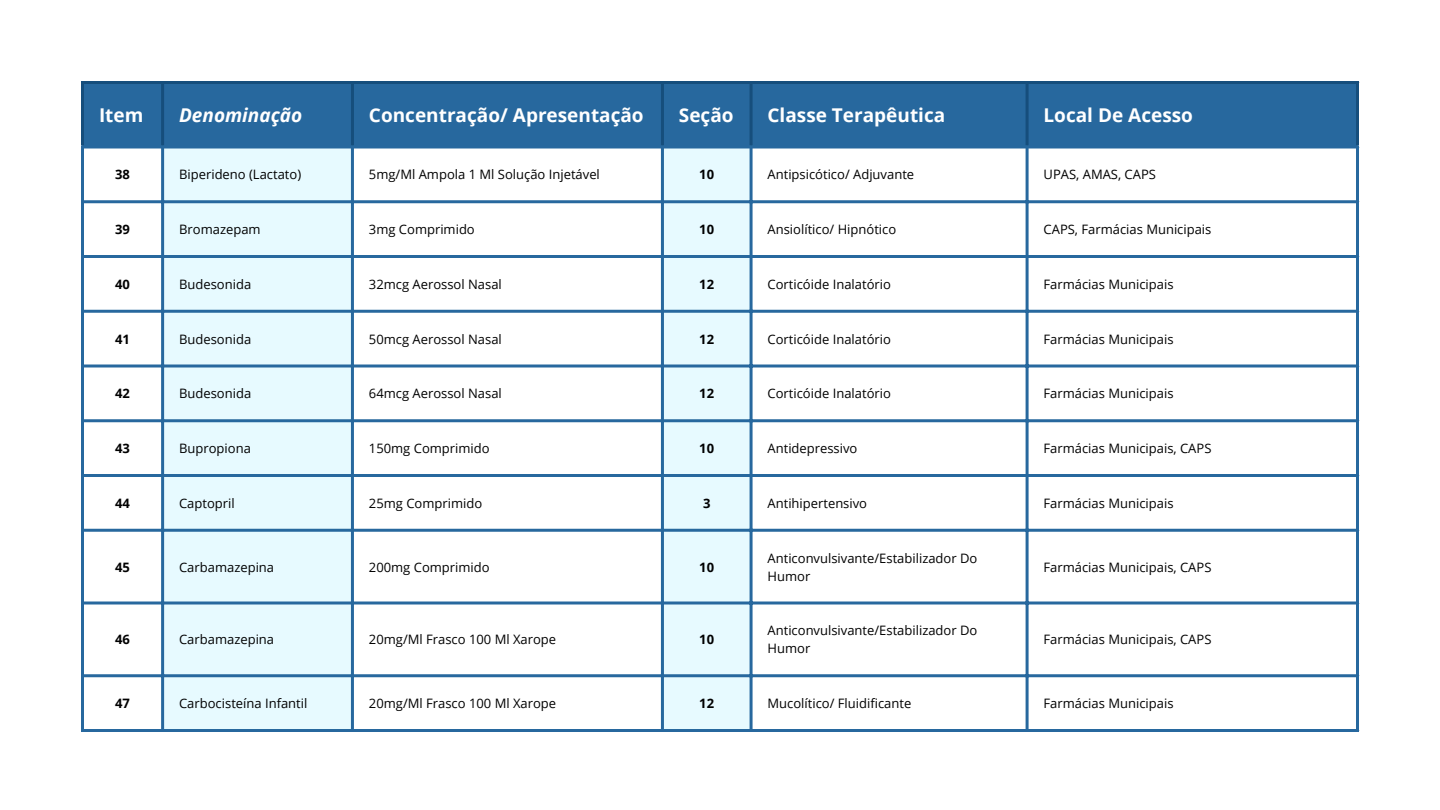
<style>
.page{position:relative;width:1440px;height:810px;background:#fff}
.page>*{position:absolute;margin:0;border:0;box-sizing:border-box;transform-origin:0 0}
.t1{font:700 19px "Open Sans";color:#fff}
.t2{font:italic 700 19px "Open Sans";color:#fff}
.t3{font:13px/18px "Open Sans";color:#000}
.t4{font:700 13px "Open Sans";color:#000}
</style>
<div class="page">
<div style="left:84px;top:84px;width:1272px;height:62px;background:#27689e"></div>
<svg style="left:84px;top:148px;width:77px;height:530px"></svg>
<svg style="left:164px;top:148px;width:586px;height:581px"></svg>
<hr style="left:81px;top:84px;width:3px;height:62px;background:#164e7c">
<hr style="left:161px;top:84px;width:3px;height:62px;background:#164e7c">
<hr style="left:351px;top:84px;width:3px;height:62px;background:#164e7c">
<hr style="left:661px;top:84px;width:3px;height:62px;background:#164e7c">
<hr style="left:750px;top:84px;width:3px;height:62px;background:#164e7c">
<hr style="left:1026px;top:84px;width:3px;height:62px;background:#164e7c">
<hr style="left:1356px;top:84px;width:3px;height:62px;background:#164e7c">
<hr style="left:81px;top:81px;width:1278px;height:3px;background:#164e7c">
<hr style="left:81px;top:148px;width:3px;height:581px;background:#27689e">
<hr style="left:161px;top:148px;width:3px;height:581px;background:#27689e">
<hr style="left:351px;top:148px;width:3px;height:581px;background:#27689e">
<hr style="left:661px;top:148px;width:3px;height:581px;background:#27689e">
<hr style="left:750px;top:148px;width:3px;height:581px;background:#27689e">
<hr style="left:1026px;top:148px;width:3px;height:581px;background:#27689e">
<hr style="left:1356px;top:148px;width:3px;height:581px;background:#27689e">
<hr style="left:81px;top:146px;width:1278px;height:2px;background:#27689e">
<hr style="left:81px;top:200px;width:1278px;height:3px;background:#27689e">
<hr style="left:81px;top:255px;width:1278px;height:3px;background:#27689e">
<hr style="left:81px;top:310px;width:1278px;height:3px;background:#27689e">
<svg style="left:84px;top:364px;width:1272px;height:4px;background:#5a8cb5"></svg>
<hr style="left:81px;top:419px;width:1278px;height:3px;background:#27689e">
<hr style="left:81px;top:474px;width:1278px;height:3px;background:#27689e">
<hr style="left:81px;top:529px;width:1278px;height:3px;background:#27689e">
<hr style="left:81px;top:602px;width:1278px;height:2px;background:#27689e">
<hr style="left:81px;top:674px;width:1278px;height:3px;background:#27689e">
<hr style="left:81px;top:729px;width:1278px;height:3px;background:#27689e">
<p class="t1" style="left:99px;top:101px;width:46px">Item</p>
<p class="t2" style="left:179px;top:101px;width:125px">Denominação</p>
<p class="t1" style="left:369px;top:101px;width:276px">Concentração/ Apresentação</p>
<p class="t1" style="left:679px;top:101px;width:56px">Seção</p>
<p class="t1" style="left:768px;top:101px;width:179px">Classe Terapêutica</p>
<p class="t1" style="left:1044px;top:101px;width:151px">Local De Acesso</p>
<p class="t4" style="left:115px;top:165px;width:16px">38</p>
<p class="t3" style="left:179px;top:165px;width:124px">Biperideno (Lactato)</p>
<p class="t3" style="left:369px;top:165px;width:232px">5mg/Ml Ampola 1 Ml Solução Injetável</p>
<p class="t4" style="left:699px;top:165px;width:16px">10</p>
<p class="t3" style="left:768px;top:165px;width:148px">Antipsicótico/ Adjuvante</p>
<p class="t3" style="left:1044px;top:165px;width:114px">UPAS, AMAS, CAPS</p>
<p class="t4" style="left:115px;top:220px;width:16px">39</p>
<p class="t3" style="left:179px;top:220px;width:83px">Bromazepam</p>
<p class="t3" style="left:369px;top:220px;width:107px">3mg Comprimido</p>
<p class="t4" style="left:699px;top:220px;width:16px">10</p>
<p class="t3" style="left:768px;top:220px;width:130px">Ansiolítico/ Hipnótico</p>
<p class="t3" style="left:1044px;top:220px;width:169px">CAPS, Farmácias Municipais</p>
<p class="t4" style="left:115px;top:275px;width:16px">40</p>
<p class="t3" style="left:179px;top:275px;width:74px">Budesonida</p>
<p class="t3" style="left:369px;top:275px;width:134px">32mcg Aerossol Nasal</p>
<p class="t4" style="left:699px;top:275px;width:16px">12</p>
<p class="t3" style="left:768px;top:275px;width:125px">Corticóide Inalatório</p>
<p class="t3" style="left:1044px;top:275px;width:131px">Farmácias Municipais</p>
<p class="t4" style="left:115px;top:330px;width:16px">41</p>
<p class="t3" style="left:179px;top:329px;width:74px">Budesonida</p>
<p class="t3" style="left:369px;top:329px;width:134px">50mcg Aerossol Nasal</p>
<p class="t4" style="left:699px;top:330px;width:16px">12</p>
<p class="t3" style="left:768px;top:329px;width:125px">Corticóide Inalatório</p>
<p class="t3" style="left:1044px;top:329px;width:131px">Farmácias Municipais</p>
<p class="t4" style="left:115px;top:384px;width:16px">42</p>
<p class="t3" style="left:179px;top:384px;width:74px">Budesonida</p>
<p class="t3" style="left:369px;top:384px;width:134px">64mcg Aerossol Nasal</p>
<p class="t4" style="left:699px;top:384px;width:16px">12</p>
<p class="t3" style="left:768px;top:384px;width:125px">Corticóide Inalatório</p>
<p class="t3" style="left:1044px;top:384px;width:131px">Farmácias Municipais</p>
<p class="t4" style="left:115px;top:439px;width:16px">43</p>
<p class="t3" style="left:179px;top:439px;width:73px">Bupropiona</p>
<p class="t3" style="left:369px;top:439px;width:122px">150mg Comprimido</p>
<p class="t4" style="left:699px;top:439px;width:16px">10</p>
<p class="t3" style="left:768px;top:439px;width:91px">Antidepressivo</p>
<p class="t3" style="left:1044px;top:439px;width:169px">Farmácias Municipais, CAPS</p>
<p class="t4" style="left:115px;top:494px;width:16px">44</p>
<p class="t3" style="left:179px;top:494px;width:57px">Captopril</p>
<p class="t3" style="left:369px;top:494px;width:115px">25mg Comprimido</p>
<p class="t4" style="left:703px;top:494px;width:9px">3</p>
<p class="t3" style="left:768px;top:494px;width:101px">Antihipertensivo</p>
<p class="t3" style="left:1044px;top:494px;width:131px">Farmácias Municipais</p>
<p class="t4" style="left:115px;top:558px;width:16px">45</p>
<p class="t3" style="left:179px;top:557px;width:97px">Carbamazepina</p>
<p class="t3" style="left:369px;top:557px;width:122px">200mg Comprimido</p>
<p class="t4" style="left:699px;top:558px;width:16px">10</p>
<p class="t3" style="left:768px;top:548px;width:211px">Anticonvulsivante/Estabilizador Do<br>Humor</p>
<p class="t3" style="left:1044px;top:557px;width:169px">Farmácias Municipais, CAPS</p>
<p class="t4" style="left:115px;top:630px;width:16px">46</p>
<p class="t3" style="left:179px;top:630px;width:97px">Carbamazepina</p>
<p class="t3" style="left:369px;top:630px;width:189px">20mg/Ml Frasco 100 Ml Xarope</p>
<p class="t4" style="left:699px;top:630px;width:16px">10</p>
<p class="t3" style="left:768px;top:621px;width:211px">Anticonvulsivante/Estabilizador Do<br>Humor</p>
<p class="t3" style="left:1044px;top:630px;width:169px">Farmácias Municipais, CAPS</p>
<p class="t4" style="left:115px;top:694px;width:16px">47</p>
<p class="t3" style="left:179px;top:694px;width:130px">Carbocisteína Infantil</p>
<p class="t3" style="left:369px;top:694px;width:189px">20mg/Ml Frasco 100 Ml Xarope</p>
<p class="t4" style="left:699px;top:694px;width:16px">12</p>
<p class="t3" style="left:768px;top:694px;width:145px">Mucolítico/ Fluidificante</p>
<p class="t3" style="left:1044px;top:694px;width:131px">Farmácias Municipais</p>
</div>
